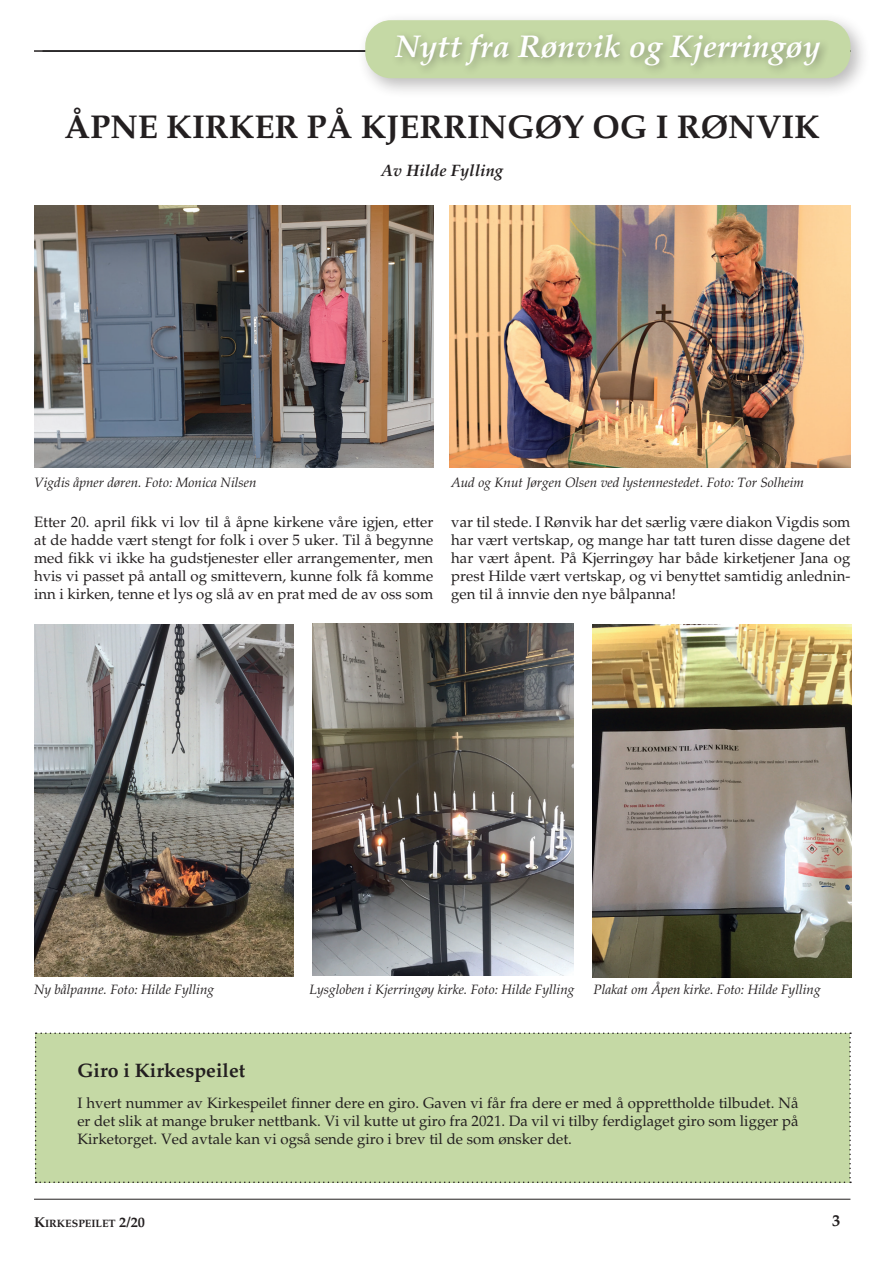
<style>
.page{position:relative;width:893px;height:1263px;background:#fff}
.page>*{position:absolute;margin:0;border:0;box-sizing:border-box;transform-origin:0 0}
.t1{font:700 33px "Palatino";color:#231f20}
.t2{font:italic 700 31.5px "Palatino";color:#fff}
.t3{font:700 19.5px "Palatino";color:#231f20}
.t4{font:italic 700 16.5px "Palatino";color:#231f20}
.t5{font:700 16.5px "Palatino";color:#231f20}
.t6{font:15px/18px "Palatino";color:#231f20;text-align:justify}
.t7{font:italic 13.5px "Palatino";color:#231f20}
.t8{font:700 10.65px "Palatino";color:#231f20}
.s1{font-size:14.25px}
</style>
<div class="page">
<hr style="left:34px;top:1199px;width:816px;height:1px;background:#231f20">
<img style="left:34px;top:206px;width:399px;height:261px">
<hr style="left:0;top:0;width:1px;height:1159px;background:#f6faf3">
<hr style="left:34px;top:51px;width:816px;height:1px;background:#231f20">
<div style="left:357px;top:12px;width:513px;height:86px;background:#231f20;opacity:.3"></div>
<div style="left:365px;top:20px;width:485px;height:58px;background:#c5d9a5;border-radius:26px"></div>
<div style="left:391px;top:30px;width:439px;height:47px;background:#231f20;opacity:.4"></div>
<img style="left:34px;top:624px;width:260px;height:352px">
<img style="left:313px;top:623px;width:261px;height:353px">
<img style="left:592px;top:624px;width:259px;height:353px">
<img style="left:450px;top:206px;width:400px;height:261px">
<div style="left:35px;top:1032px;width:816px;height:151px;background:#c5d9a5"></div>
<h2 class="t2" style="left:395px;top:28px;width:427px">Nytt fra Rønvik og Kjerringøy</h2>
<h1 class="t1" style="left:65px;top:108px;width:757px">ÅPNE KIRKER PÅ KJERRINGØY OG I RØNVIK</h1>
<p class="t4" style="left:381px;top:161px;width:123px">Av Hilde Fylling</p>
<p class="t7" style="left:34px;top:475px;width:224px">Vigdis åpner døren. Foto: Monica Nilsen</p>
<p class="t7" style="left:451px;top:475px;width:354px">Aud og Knut Jørgen Olsen ved lystennestedet. Foto: Tor Solheim</p>
<p class="t6" style="left:34px;top:513px;width:401px">Etter 20. april fikk vi lov til å åpne kirkene våre igjen, etter at de hadde vært stengt for folk i over 5 uker. Til å begynne med fikk vi ikke ha gudstjenester eller arrangementer, men hvis vi passet på antall og smittevern, kunne folk få komme inn i kirken, tenne et lys og slå av en prat med de av oss som</p>
<p class="t6" style="left:451px;top:513px;width:401px">var til stede. I Rønvik har det særlig være diakon Vigdis som har vært vertskap, og mange har tatt turen disse dagene det har vært åpent. På Kjerringøy har både kirketjener Jana og prest Hilde vært vertskap, og vi benyttet samtidig anlednin&shy;gen til å innvie den nye bålpanna!</p>
<p class="t7" style="left:34px;top:982px;width:182px">Ny bålpanne. Foto: Hilde Fylling</p>
<p class="t7" style="left:310px;top:982px;width:267px">Lysgloben i Kjerringøy kirke. Foto: Hilde Fylling</p>
<p class="t7" style="left:594px;top:982px;width:229px">Plakat om Åpen kirke. Foto: Hilde Fylling</p>
<h3 class="t3" style="left:77px;top:1059px;width:169px">Giro i Kirkespeilet</h3>
<p class="t6" style="left:77px;top:1094px;width:723px">I hvert nummer av Kirkespeilet finner dere en giro. Gaven vi får fra dere er med å opprettholde tilbudet. Nå er det slik at mange bruker nettbank. Vi vil kutte ut giro fra 2021. Da vil vi tilby ferdiglaget giro som ligger på Kirketorget. Ved avtale kan vi også sende giro i brev til de som ønsker det.</p>
<p class="t8" style="left:34px;top:1217px;width:112px"><span class="s1">K</span>IRKESPEILET <span class="s1">2/20</span></p>
<p class="t5" style="left:832px;top:1210px;width:10px">3</p>
</div>
